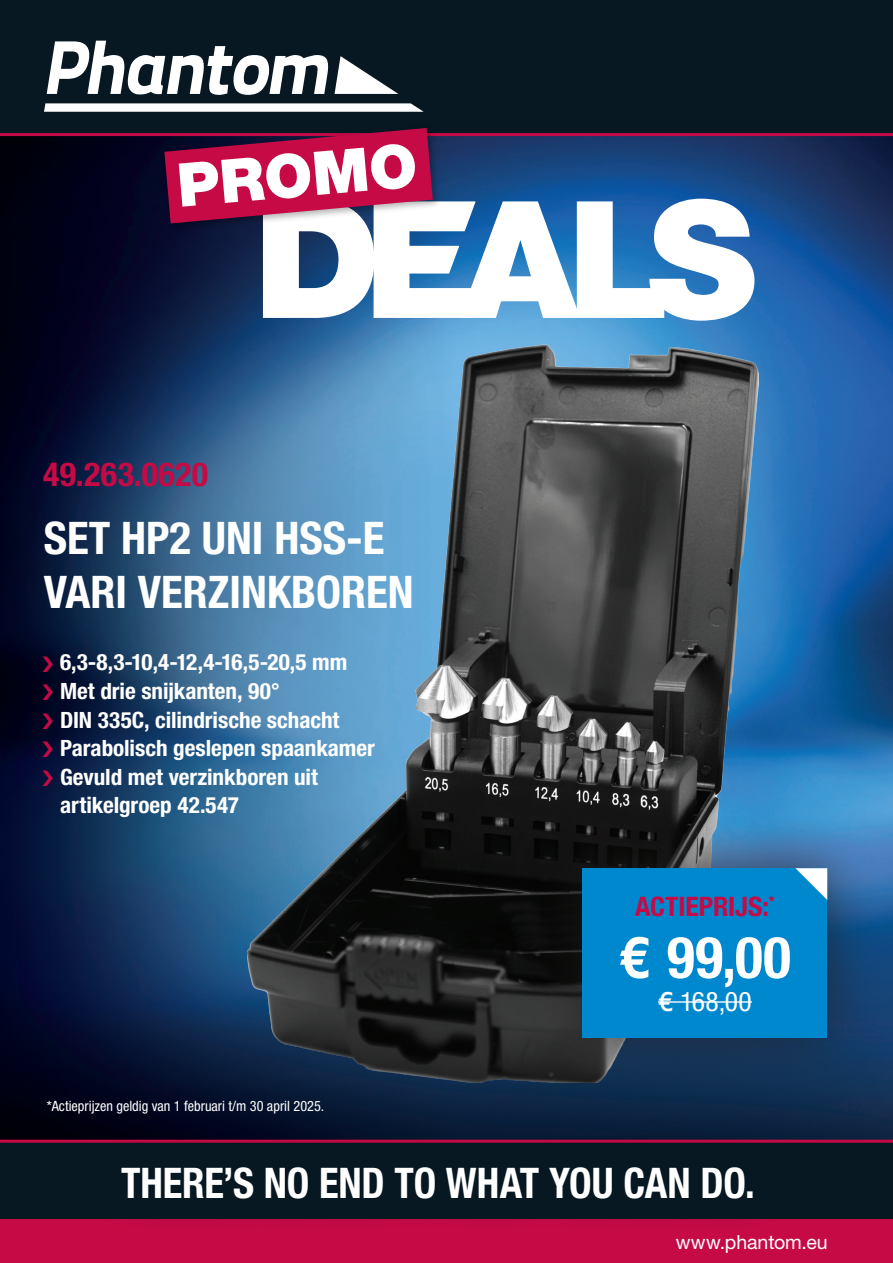
<style>
.page{position:relative;width:893px;height:1263px;background:#fff}
.page>*{position:absolute;margin:0;border:0;box-sizing:border-box;transform-origin:0 0}
.t1{font:900 60.45px "Helvetica Neue";color:#fff}
.t2{font:700 condensed 57.6px "Helvetica Neue";color:#fff}
.t3{font:700 condensed 45px/54px "Helvetica Neue";color:#fff}
.t4{font:700 condensed 42.3px "Helvetica Neue";letter-spacing:-.005em;color:#fff;scale:.96 1}
.t5{font:700 condensed 33px "Helvetica Neue";letter-spacing:.01em;color:#c60a45}
.t6{font:700 condensed 26.85px "Helvetica Neue";letter-spacing:-.005em;color:#c60a45}
.t7{font:condensed 26.85px "Helvetica Neue";color:#fff}
.t8{font:700 condensed 22.5px/28.5px "Helvetica Neue";letter-spacing:-.005em;color:#fff}
.t9{font:19.5px "Helvetica Neue";color:#fff}
.t10{font:condensed 14.25px "Helvetica Neue";color:#fff}
.s1{font-stretch:normal}
.s2{font-weight:500;font-stretch:normal}
</style>
<div class="page">
<img style="left:0;top:136px;width:893px;height:1004px">
<div style="left:0;top:1142px;width:893px;height:121px;background:#071822"></div>
<hr style="left:0;top:1140px;width:893px;height:3px;background:#c60a45">
<div style="left:0;top:1220px;width:893px;height:43px;background:#c60a45"></div>
<div style="left:0;top:0;width:893px;height:133px;background:#071822"></div>
<hr style="left:0;top:133px;width:893px;height:3px;background:#c60a45">
<img style="left:158px;top:133px;width:6px;height:103px">
<svg style="left:164px;top:128px;width:590px;height:193px"></svg>
<svg style="left:47px;top:41px;width:281px;height:54px"></svg>
<svg style="left:44px;top:103px;width:380px;height:9px;background:#e8eaeb"></svg>
<svg style="left:335px;top:56px;width:63px;height:38px"></svg>
<img style="left:248px;top:344px;width:511px;height:738px">
<div style="left:528px;top:814px;width:354px;height:278px;background:#231f20;opacity:.75"></div>
<div style="left:583px;top:868px;width:244px;height:169px;background:#0088ce"></div>
<hr style="left:658px;top:1001px;width:94px;height:2px;background:#fff">
<svg style="left:795px;top:868px;width:32px;height:32px"></svg>
<svg style="left:92px;top:1135px;width:691px;height:85px"></svg>
<svg style="left:43px;top:656px;width:10px;height:15px"></svg>
<svg style="left:43px;top:684px;width:10px;height:16px"></svg>
<svg style="left:43px;top:713px;width:10px;height:15px"></svg>
<svg style="left:43px;top:741px;width:10px;height:16px"></svg>
<svg style="left:43px;top:770px;width:10px;height:15px"></svg>
<p class="t1" style="left:174px;top:150px;width:242px;rotate:-5deg">PROMO</p>
<p class="t5" style="left:43px;top:454px;width:166px">49.263.0620</p>
<p class="t3" style="left:44px;top:510px;width:371px">SET HP2 UNI HSS-E<br>VARI VERZINKBOREN</p>
<p class="t8" style="left:60px;top:648px;width:316px">6‚3-8‚3-10‚4-12‚4-16‚5-20‚5 mm<br>Met drie snijkanten, 90°<br>DIN 335C, cilindrische schacht<br>Parabolisch geslepen spaankamer<br>Gevuld met verzinkboren uit artikelgroep 42.547</p>
<p class="t10" style="left:47px;top:1098px;width:279px">*Actieprijzen geldig van 1 februari t/m 30 april 2025.</p>
<p class="t6" style="left:635px;top:890px;width:141px">ACTIEPRIJS:<sup>*</sup></p>
<p class="t2" style="left:619px;top:922px;width:173px"><span class="s1">€</span> 99,00</p>
<p class="t7" style="left:658px;top:986px;width:95px"><span class="s2">€</span> 168,00</p>
<p class="t4" style="left:121px;top:1158px;width:662px">THERE’S NO END TO WHAT YOU CAN DO.</p>
<p class="t9" style="left:676px;top:1230px;width:154px">www.phantom.eu</p>
</div>
